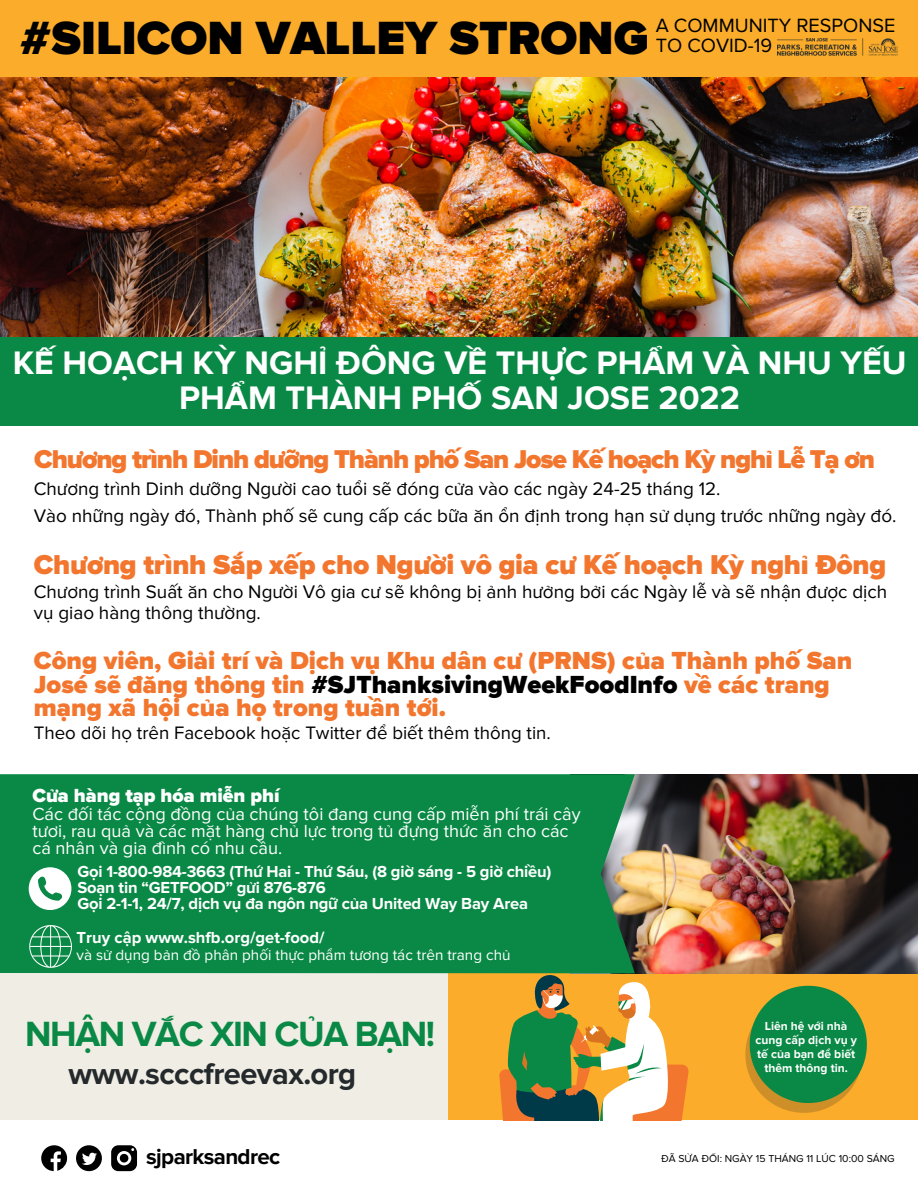
<style>
.page{position:relative;width:918px;height:1188px;background:#fff}
.page>*{position:absolute;margin:0;border:0;box-sizing:border-box;transform-origin:0 0}
.t1{font:900 48.3px "Proxima Nova";color:#000}
.t2{font:700 36.3px "Proxima Nova";letter-spacing:-.04em;color:#098945}
.t3{font:700 33.75px/34.8px "Proxima Nova";color:#fff;text-align:center}
.t4{font:700 30.9px "Proxima Nova";letter-spacing:-.02em;color:#24292c}
.t5{font:900 28.35px "Proxima Nova";letter-spacing:-.01em;color:#f3762e}
.t6{font:900 26.7px "Proxima Nova";letter-spacing:-.04em;color:#f3762e}
.t7{font:900 25.65px/23.5px "Proxima Nova";color:#f3762e}
.t8{font:700 22.35px "Proxima Nova";letter-spacing:-.03em;color:#000}
.t9{font:19.95px/20.2px "Proxima Nova";color:#000}
.t10{font:900 19.65px "Proxima Nova";color:#fff}
.t11{font:18.9px/27.5px "Proxima Nova";color:#000}
.t12{font:18.6px "Proxima Nova";color:#000}
.t13{font:18.15px/16.8px "Proxima Nova";color:#fff}
.t14{font:700 16.5px/16.2px "Proxima Nova";letter-spacing:-.01em;color:#fff}
.t15{font:15.3px "Proxima Nova";color:#fff}
.t16{font:700 12px/14.1px "Proxima Nova";color:#fff;text-align:center}
.t17{font:10.5px "Proxima Nova";color:#000}
.s1{color:#000}
</style>
<div class="page">
<img style="left:0;top:77px;width:918px;height:260px">
<div style="left:0;top:0;width:918px;height:77px;background:#faac2a"></div>
<div style="left:0;top:337px;width:918px;height:88px;background:#098945"></div>
<div style="left:0;top:968px;width:454px;height:152px;background:#efede4"></div>
<div style="left:448px;top:968px;width:470px;height:152px;background:#faac2a"></div>
<img style="left:635px;top:774px;width:283px;height:199px">
<div style="left:0;top:774px;width:635px;height:199px;background:#098945"></div>
<svg style="left:745px;top:986px;width:122px;height:127px"></svg>
<svg style="left:499px;top:975px;width:190px;height:145px"></svg>
<img style="left:778px;top:38px;width:119px;height:18px">
<svg style="left:41px;top:1145px;width:26px;height:26px"></svg>
<svg style="left:111px;top:1145px;width:26px;height:26px"></svg>
<svg style="left:76px;top:1145px;width:26px;height:26px"></svg>
<svg style="left:29px;top:867px;width:42px;height:43px"></svg>
<svg style="left:29px;top:925px;width:43px;height:43px;background:#3ba06a"></svg>
<h1 class="t1" style="left:20px;top:9px;width:630px">#SILICON VALLEY STRONG</h1>
<p class="t9" style="left:656px;top:15px;width:241px">A COMMUNITY RESPONSE<br>TO COVID-19</p>
<h3 class="t3" style="left:13px;top:347px;width:895px">KẾ HOẠCH KỲ NGHỈ ĐÔNG VỀ THỰC PHẨM VÀ NHU YẾU<br>PHẨM THÀNH PHỐ SAN JOSE 2022</h3>
<h3 class="t6" style="left:34px;top:444px;width:842px">Chương trình Dinh dưỡng Thành phố San Jose Kế hoạch Kỳ nghỉ Lễ Tạ ơn</h3>
<p class="t11" style="left:34px;top:475px;width:864px">Chương trình Dinh dưỡng Người cao tuổi sẽ đóng cửa vào các ngày 24-25 tháng 12.<br>Vào những ngày đó, Thành phố sẽ cung cấp các bữa ăn ổn định trong hạn sử dụng trước những ngày đó.</p>
<h3 class="t5" style="left:34px;top:548px;width:854px">Chương trình Sắp xếp cho Người vô gia cư Kế hoạch Kỳ nghỉ Đông</h3>
<p class="t11" style="left:34px;top:582px;width:855px;line-height:21.1px">Chương trình Suất ăn cho Người Vô gia cư sẽ không bị ảnh hưởng bởi các Ngày lễ và sẽ nhận được dịch vụ giao hàng thông thường.</p>
<h3 class="t7" style="left:34px;top:650px;width:820px">Công viên, Giải trí và Dịch vụ Khu dân cư (PRNS) của Thành phố San<br>José sẽ đăng thông tin <span class="s1">#SJThanksivingWeekFoodInfo</span> về các trang mạng xã hội của họ trong tuần tới.</h3>
<p class="t12" style="left:34px;top:722px;width:518px">Theo dõi họ trên Facebook hoặc Twitter để biết thêm thông tin.</p>
<p class="t10" style="left:32px;top:784px;width:249px">Cửa hàng tạp hóa miễn phí</p>
<p class="t13" style="left:32px;top:806px;width:550px">Các đối tác cộng đồng của chúng tôi đang cung cấp miễn phí trái cây tươi, rau quả và các mặt hàng chủ lực trong tủ đựng thức ăn cho các cá nhân và gia đình có nhu cầu.</p>
<p class="t14" style="left:77px;top:864px;width:476px">Gọi 1-800-984-3663 (Thứ Hai - Thứ Sáu, (8 giờ sáng - 5 giờ chiều)<br>Soạn tin “GETFOOD” gửi 876-876<br>Gọi 2-1-1, 24/7, dịch vụ đa ngôn ngữ của United Way Bay Area</p>
<p class="t14" style="left:77px;top:929px;width:249px">Truy cập www.shfb.org/get-food/</p>
<p class="t15" style="left:77px;top:946px;width:436px">và sử dụng bản đồ phân phối thực phẩm tương tác trên trang chủ</p>
<h2 class="t2" style="left:25px;top:1012px;width:412px">NHẬN VẮC XIN CỦA BẠN!</h2>
<p class="t16" style="left:755px;top:1019px;width:103px">Liên hệ với nhà cung cấp dịch vụ y tế của bạn để biết thêm thông tin.</p>
<h3 class="t4" style="left:69px;top:1055px;width:289px">www.scccfreevax.org</h3>
<p class="t8" style="left:146px;top:1143px;width:135px">sjparksandrec</p>
<p class="t17" style="left:661px;top:1152px;width:235px">ĐÃ SỬA ĐỔI: NGÀY 15 THÁNG 11 LÚC 10:00 SÁNG</p>
</div>
